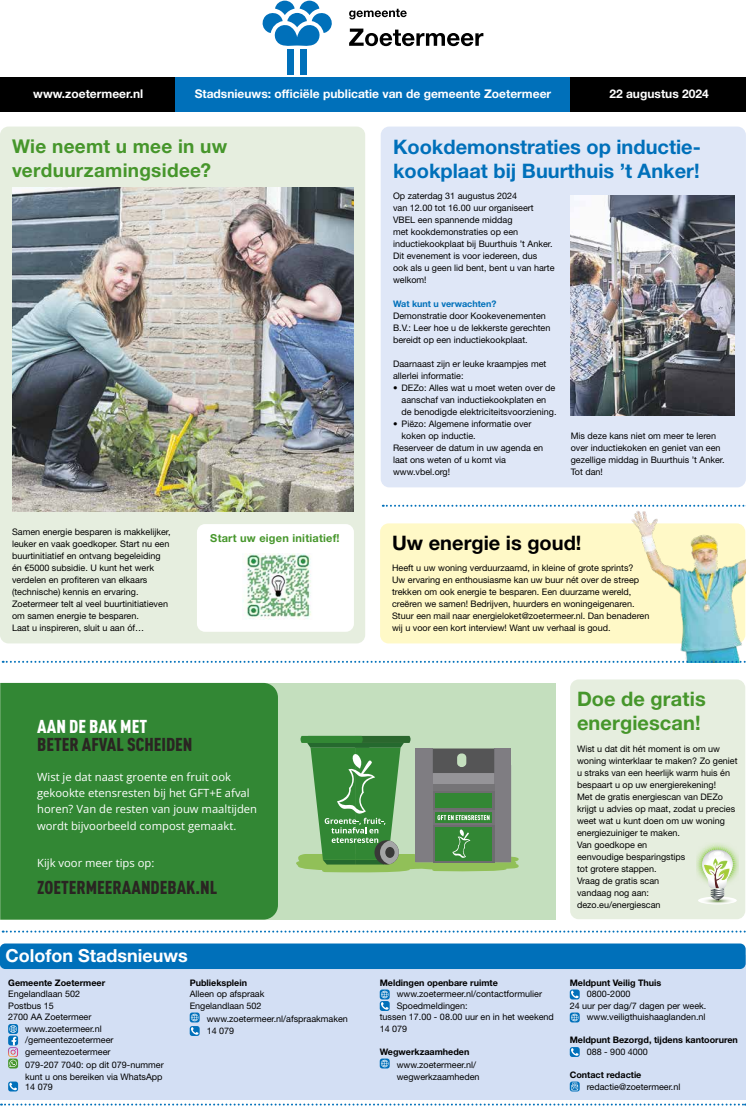
<style>
.page{position:relative;width:746px;height:1106px;background:#fff}
.page>*{position:absolute;margin:0;border:0;box-sizing:border-box;transform-origin:0 0}
.t1{font:700 20px/24px "Helvetica Neue LT Std";color:#0070ba}
.t2{font:700 20px/24px "Helvetica Neue LT Std";letter-spacing:.005em;color:#46962b}
.t3{font:700 20px "Helvetica Neue LT Std";color:#000}
.t4{font:700 19px/24px "Helvetica Neue LT Std";letter-spacing:.015em;color:#46962b}
.t5{font:900 18.4px "DIN Cond";color:#2a2522}
.t6{font:900 18.4px "DIN Cond";color:#fff}
.t7{font:700 18px "Helvetica Neue LT Std";color:#fff}
.t8{font:700 12px "Helvetica Neue LT Std";color:#fff}
.t9{font:11.2px/16.4px "Open Sans";color:#fff}
.t10{font:700 11px "Helvetica Neue LT Std";letter-spacing:.02em;color:#46962b}
.t11{font:9px/12px "Helvetica Neue LT Std";color:#000}
.t12{font:700 9px "Helvetica Neue LT Std";color:#000}
.t13{font:700 9px "Helvetica Neue LT Std";color:#0070ba}
</style>
<div class="page">
<svg style="left:1px;top:1103px;width:745px;height:2px"></svg>
<div style="left:0;top:77px;width:176px;height:34px;background:#000"></div>
<div style="left:570px;top:77px;width:176px;height:34px;background:#000"></div>
<div style="left:176px;top:77px;width:394px;height:34px;background:#0070ba"></div>
<svg style="left:349px;top:29px;width:134px;height:17px"></svg>
<svg style="left:349px;top:9px;width:58px;height:10px"></svg>
<svg style="left:262px;top:1px;width:70px;height:45px"></svg>
<div style="left:288px;top:49px;width:6px;height:25px;background:#0070ba"></div>
<div style="left:300px;top:49px;width:6px;height:25px;background:#0070ba"></div>
<div style="left:380px;top:523px;width:365px;height:120px;background:#fff9c7;border-radius:9px"></div>
<div style="left:0;top:127px;width:365px;height:516px;background:#e6eedf;border-radius:9px"></div>
<div style="left:380px;top:127px;width:365px;height:360px;background:#dfe7f7;border-radius:9px"></div>
<div style="left:570px;top:679px;width:175px;height:240px;background:#e6eedf;border-radius:9px"></div>
<svg style="left:696px;top:843px;width:42px;height:61px"></svg>
<img style="left:12px;top:187px;width:342px;height:324px">
<div style="left:197px;top:524px;width:157px;height:108px;background:#fff;border-radius:8px"></div>
<div style="left:0;top:955px;width:745px;height:144px;background:#d3dff4"></div>
<div style="left:0;top:943px;width:745px;height:26px;background:#0070ba;border-radius:6px"></div>
<div style="left:8px;top:1058px;width:10px;height:10px;background:#46962b;border-radius:2px"></div>
<svg style="left:8px;top:1024px;width:10px;height:43px"></svg>
<svg style="left:8px;top:1081px;width:10px;height:10px"></svg>
<svg style="left:9px;top:1082px;width:8px;height:8px"></svg>
<svg style="left:190px;top:1012px;width:10px;height:10px"></svg>
<svg style="left:190px;top:1013px;width:9px;height:8px"></svg>
<svg style="left:190px;top:1026px;width:10px;height:10px"></svg>
<svg style="left:191px;top:1027px;width:7px;height:7px"></svg>
<svg style="left:380px;top:1001px;width:9px;height:10px"></svg>
<svg style="left:380px;top:990px;width:9px;height:19px"></svg>
<svg style="left:380px;top:1058px;width:9px;height:10px"></svg>
<svg style="left:380px;top:1059px;width:9px;height:8px"></svg>
<div style="left:569px;top:989px;width:10px;height:10px;background:#0070ba;border-radius:2px"></div>
<svg style="left:571px;top:990px;width:7px;height:8px"></svg>
<svg style="left:569px;top:1012px;width:10px;height:10px"></svg>
<svg style="left:570px;top:1013px;width:9px;height:8px"></svg>
<svg style="left:569px;top:1047px;width:10px;height:10px"></svg>
<svg style="left:571px;top:1048px;width:7px;height:7px"></svg>
<div style="left:569px;top:1081px;width:10px;height:10px;background:#0070ba;border-radius:2px"></div>
<svg style="left:571px;top:1082px;width:7px;height:8px"></svg>
<img style="left:243px;top:553px;width:68px;height:67px">
<svg style="left:383px;top:505px;width:246px;height:2px"></svg>
<svg style="left:3px;top:930px;width:743px;height:2px"></svg>
<img style="left:570px;top:195px;width:164px;height:220px">
<div style="left:0;top:683px;width:555px;height:236px;background:#c4dfbe"></div>
<div style="left:0;top:683px;width:278px;height:236px;background:#328734"></div>
<svg style="left:296px;top:736px;width:223px;height:137px"></svg>
<img style="left:629px;top:504px;width:117px;height:157px">
<svg style="left:3px;top:661px;width:743px;height:2px"></svg>
<h3 class="t8" style="left:33px;top:86px;width:111px">www.zoetermeer.nl</h3>
<h3 class="t8" style="left:195px;top:86px;width:358px">Stadsnieuws: officiële publicatie van de gemeente Zoetermeer</h3>
<h3 class="t8" style="left:609px;top:86px;width:101px">22 augustus 2024</h3>
<h2 class="t4" style="left:12px;top:134px;width:217px">Wie neemt u mee in uw verduurzamingsidee?</h2>
<p class="t11" style="left:12px;top:526px;width:160px">Samen energie besparen is makkelijker, leuker en vaak goedkoper. Start nu een buurtinitiatief en ontvang begeleiding én €5000 subsidie. U kunt het werk verdelen en profiteren van elkaars (technische) kennis en ervaring.<br>Zoetermeer telt al veel buurtinitiatieven om samen energie te besparen.<br>Laat u inspireren, sluit u aan óf…</p>
<p class="t10" style="left:210px;top:531px;width:131px">Start uw eigen initiatief!</p>
<h3 class="t6" style="left:37px;top:714px;width:111px">AAN DE BAK MET</h3>
<h3 class="t5" style="left:37px;top:733px;width:157px">BETER AFVAL SCHEIDEN</h3>
<p class="t9" style="left:37px;top:768px;width:221px">Wist je dat naast groente en fruit ook gekookte etensresten bij het GFT+E afval horen? Van de resten van jouw maaltijden wordt bijvoorbeeld compost gemaakt.</p>
<p class="t9" style="left:37px;top:854px;width:119px">Kijk voor meer tips op:</p>
<h3 class="t5" style="left:37px;top:875px;width:182px">ZOETERMEERAANDEBAK.NL</h3>
<h3 class="t7" style="left:5px;top:944px;width:184px">Colofon Stadsnieuws</h3>
<p class="t12" style="left:8px;top:977px;width:98px">Gemeente Zoetermeer</p>
<p class="t11" style="left:8px;top:988px;width:73px">Engelandlaan 502</p>
<p class="t11" style="left:8px;top:999px;width:47px">Postbus 15</p>
<p class="t11" style="left:8px;top:1011px;width:85px">2700 AA Zoetermeer</p>
<p class="t11" style="left:25px;top:1022px;width:78px">www.zoetermeer.nl</p>
<p class="t11" style="left:25px;top:1034px;width:90px">/gemeentezoetermeer</p>
<p class="t11" style="left:25px;top:1045px;width:87px">gemeentezoetermeer</p>
<p class="t11" style="left:25px;top:1059px;width:140px;line-height:11.5px">079-207 7040: op dit 079-nummer kunt u ons bereiken via WhatsApp</p>
<p class="t11" style="left:25px;top:1080px;width:29px">14 079</p>
<p class="t12" style="left:190px;top:977px;width:59px">Publieksplein</p>
<p class="t11" style="left:190px;top:988px;width:76px;line-height:11.5px">Alleen op afspraak<br>Engelandlaan 502</p>
<p class="t11" style="left:207px;top:1013px;width:143px;line-height:11.5px">www.zoetermeer.nl/afspraakmaken<br>14 079</p>
<h1 class="t1" style="left:393px;top:134px;width:309px">Kookdemonstraties op inductie&shy;kookplaat bij Buurthuis ’t Anker!</h1>
<p class="t11" style="left:393px;top:190px;width:163px">Op zaterdag 31 augustus 2024<br>van 12.00 tot 16.00 uur organiseert<br>VBEL een spannende middag<br>met kookdemonstraties op een inductiekookplaat bij Buurthuis ’t Anker.<br>Dit evenement is voor iedereen, dus ook als u geen lid bent, bent u van harte welkom!</p>
<p class="t13" style="left:393px;top:298px;width:105px">Wat kunt u verwachten?</p>
<p class="t11" style="left:393px;top:310px;width:159px">Demonstratie door Kookevenementen<br>B.V.: Leer hoe u de lekkerste gerechten bereidt op een inductiekookplaat.</p>
<p class="t11" style="left:393px;top:358px;width:155px">Daarnaast zijn er leuke kraampjes met allerlei informatie:</p>
<p class="t11" style="left:401px;top:382px;width:156px;text-indent:-9px">• DEZo: Alles wat u moet weten over de aanschaf van inductiekookplaten en de benodigde elektriciteitsvoorziening.</p>
<p class="t11" style="left:393px;top:418px;width:140px">• Piëzo: Algemene informatie over</p>
<p class="t11" style="left:401px;top:430px;width:76px">koken op inductie.</p>
<p class="t11" style="left:393px;top:442px;width:152px">Reserveer de datum in uw agenda en</p>
<p class="t11" style="left:393px;top:454px;width:115px">laat ons weten of u komt via</p>
<p class="t11" style="left:393px;top:466px;width:59px">www.vbel.org!</p>
<p class="t11" style="left:570px;top:430px;width:155px">Mis deze kans niet om meer te leren over inductiekoken en geniet van een gezellige middag in Buurthuis ’t Anker.<br>Tot dan!</p>
<h1 class="t3" style="left:392px;top:530px;width:191px">Uw energie is goud!</h1>
<p class="t11" style="left:392px;top:562px;width:259px">Heeft u uw woning verduurzaamd, in kleine of grote sprints?<br>Uw ervaring en enthousiasme kan uw buur nét over de streep trekken om ook energie te besparen. Een duurzame wereld, creëren we samen! Bedrijven, huurders en woningeigenaren.<br>Stuur een mail naar energieloket@zoetermeer.nl. Dan benaderen wij u voor een kort interview! Want uw verhaal is goud.</p>
<h1 class="t2" style="left:577px;top:686px;width:130px">Doe de gratis energiescan!</h1>
<p class="t11" style="left:577px;top:742px;width:162px">Wist u dat dit hét moment is om uw woning winterklaar te maken? Zo geniet u straks van een heerlijk warm huis én bespaart u op uw energierekening!<br>Met de gratis energiescan van DEZo krijgt u advies op maat, zodat u precies weet wat u kunt doen om uw woning energiezuiniger te maken.<br>Van goedkope en<br>eenvoudige besparingstips<br>tot grotere stappen.<br>Vraag de gratis scan<br>vandaag nog aan:<br>dezo.eu/energiescan</p>
<p class="t12" style="left:380px;top:977px;width:120px">Meldingen openbare ruimte</p>
<p class="t11" style="left:397px;top:988px;width:147px">www.zoetermeer.nl/contactformulier</p>
<p class="t11" style="left:397px;top:999px;width:72px">Spoedmeldingen:</p>
<p class="t11" style="left:380px;top:1011px;width:176px">tussen 17.00 - 08.00 uur en in het weekend</p>
<p class="t11" style="left:380px;top:1022px;width:29px">14 079</p>
<p class="t12" style="left:380px;top:1046px;width:91px">Wegwerkzaamheden</p>
<p class="t11" style="left:397px;top:1059px;width:84px;line-height:11.5px">www.zoetermeer.nl/ wegwerkzaamheden</p>
<p class="t12" style="left:569px;top:977px;width:93px">Meldpunt Veilig Thuis</p>
<p class="t11" style="left:586px;top:988px;width:45px">0800-2000</p>
<p class="t11" style="left:569px;top:999px;width:138px">24 uur per dag/7 dagen per week.</p>
<p class="t11" style="left:586px;top:1011px;width:120px">www.veiligthuishaaglanden.nl</p>
<p class="t12" style="left:569px;top:1034px;width:170px">Meldpunt Bezorgd, tijdens kantooruren</p>
<p class="t11" style="left:586px;top:1045px;width:63px">088 - 900 4000</p>
<p class="t12" style="left:569px;top:1069px;width:73px">Contact redactie</p>
<p class="t11" style="left:586px;top:1080px;width:95px">redactie@zoetermeer.nl</p>
</div>
